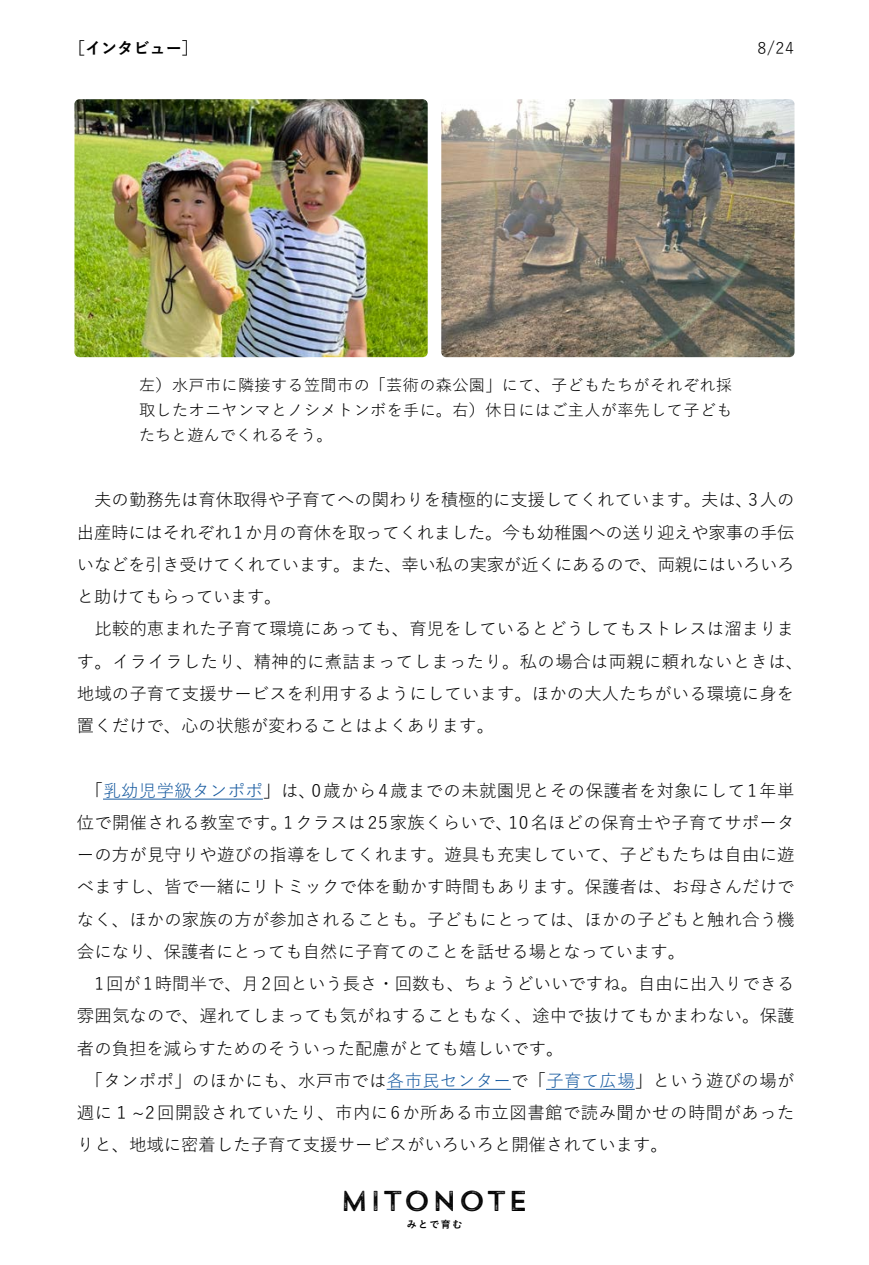
<style>
.page{position:relative;width:869px;height:1265px;background:#fff}
.page>*{position:absolute;margin:0;border:0;box-sizing:border-box;transform-origin:0 0}
.t1{font:28.7px "Trend Rough Sans One";letter-spacing:.04em;color:#000}
.t2{font:17.32px/32.2px "Yu Gothic Std R";letter-spacing:.005em;color:#000}
.t3{font:17.32px "Yu Gothic Std R";letter-spacing:.02em;color:#15599f}
.t4{font:16.1px/24.8px "Yu Gothic Std R";letter-spacing:.025em;color:#000;text-align:justify}
.t5{font:16.1px "Yu Gothic Std B";color:#000}
.t6{font:9.97px "Yu Gothic Std B";letter-spacing:.15em;color:#000}
.s1{color:#000}
.s2{color:#15599f}
</style>
<div class="page">
<hr style="left:103px;top:799px;width:160px;height:1px;background:#15599f">
<hr style="left:386px;top:1089px;width:124px;height:1px;background:#15599f">
<hr style="left:545px;top:1089px;width:89px;height:1px;background:#15599f">
<img style="left:441px;top:99px;width:353px;height:258px">
<img style="left:74px;top:99px;width:353px;height:258px">
<p class="t5" style="left:69px;top:36px;width:130px">［インタビュー[</p>
<p class="t4" style="left:757px;top:35px;width:38px">8/24</p>
<p class="t4" style="left:139px;top:372px;width:595px">左）水戸市に隣接する笠間市の「芸術の森公園」にて、子どもたちがそれぞれ採取したオニヤンマとノシメトンボを手に。右）休日にはご主人が率先して子どもたちと遊んでくれるそう。</p>
<p class="t2" style="left:77px;top:483px;width:727px">　夫の勤務先は育休取得や子育てへの関わりを積極的に支援してくれています。夫は、<br>出産時にはそれぞれ1か月の育休を取ってくれました。今も幼稚園への送り迎えや家事の手伝いなどを引き受けてくれています。また、幸い私の実家が近くにあるので、両親にはいろいろと助けてもらっています。<br>　比較的恵まれた子育て環境にあっても、育児をしているとどうしてもストレスは溜まります。イライラしたり、精神的に煮詰まってしまったり。私の場合は両親に頼れないときは、地域の子育て支援サービスを利用するようにしています。ほかの大人たちがいる環境に身を置くだけで、心の状態が変わることはよくあります。</p>
<p class="t2" style="left:747px;top:483px;width:48px">3人の</p>
<p class="t3" style="left:77px;top:778px;width:240px"><span class="s1">　「</span>乳幼児学級タンポポ<span class="s1">」は、</span></p>
<p class="t2" style="left:311px;top:773px;width:484px">0歳から4歳までの未就園児とその保護者を対象にして1年単</p>
<p class="t2" style="left:508px;top:805px;width:287px">10名ほどの保育士や子育てサポータ</p>
<p class="t2" style="left:77px;top:805px;width:718px">位で開催される教室です。<br>ーの方が見守りや遊びの指導をしてくれます。遊具も充実していて、子どもたちは自由に遊べますし、皆で一緒にリトミックで体を動かす時間もあります。保護者は、お母さんだけでなく、ほかの家族の方が参加されることも。子どもにとっては、ほかの子どもと触れ合う機会になり、保護者にとっても自然に子育てのことを話せる場となっています。<br>　1回が1時間半で、月2回という長さ・回数も、ちょうどいいですね。自由に出入りできる雰囲気なので、遅れてしまっても気がねすることもなく、途中で抜けてもかまわない。保護者の負担を減らすためのそういった配慮がとても嬉しいです。<br>　「タンポポ」のほかにも、水戸市では<span class="s2">各市民センター</span>で「<span class="s2">子育て広場</span>」という遊びの場が週に１~2回開設されていたり、市内に6か所ある市立図書館で読み聞かせの時間があったりと、地域に密着した子育て支援サービスがいろいろと開催されています。</p>
<p class="t2" style="left:283px;top:805px;width:231px">1クラスは25家族くらいで、</p>
<h1 class="t1" style="left:340px;top:1183px;width:190px">MITONOTE</h1>
<p class="t6" style="left:406px;top:1217px;width:57px">みとで育む</p>
</div>
